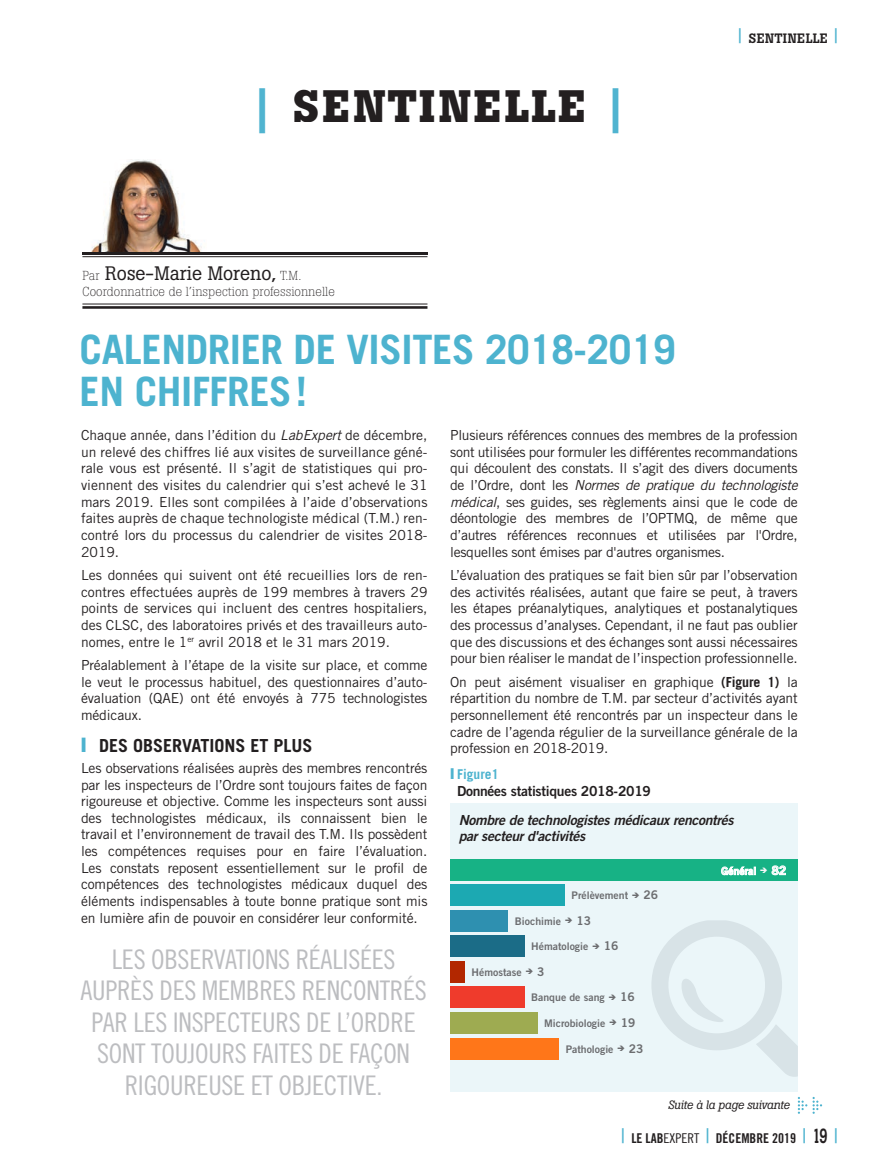
<style>
.page{position:relative;width:878px;height:1175px;background:#fff}
.page>*{position:absolute;margin:0;border:0;box-sizing:border-box;transform-origin:0 0}
.t1{font:700 45px "Boton";letter-spacing:.07em;color:#231f20}
.t2{font:700 40.5px/42px "Trade Gothic";letter-spacing:-.01em;color:#4db3cf}
.t3{font:27px/31.5px "Trade Gothic Cond Eighteen";letter-spacing:-.01em;color:#bcbdc0;text-align:center}
.t4{font:19.35px "Boton";color:#231f20}
.t5{font:700 18px "Trade Gothic";color:#231f20}
.t6{font:13.8px/16.6px "Trade Gothic";letter-spacing:-.01em;color:#231f20;text-align:justify}
.t7{font:italic 13.8px/16.6px "Trade Gothic Bold Two";letter-spacing:-.02em;color:#231f20}
.t8{font:13.8px "Trade Gothic Bold Two";letter-spacing:-.02em;color:#231f20}
.t9{font:13.5px "Trade Gothic Bold Cond Twenty";color:#231f20}
.t10{font:500 13.5px "Boton";letter-spacing:.04em;color:#231f20}
.t11{font:700 13.5px "Trade Gothic";color:#4db3cf}
.t12{font:300 12.9px "Boton";color:#231f20}
.t13{font:italic 12px "Boton";letter-spacing:-.02em;color:#231f20}
.t14{font:10.5px "Trade Gothic Bold Two";color:#6c6d70}
.t15{font:10.5px "Trade Gothic Bold Two";color:#f7f7f8}
.s1{color:#50b4d0}
.s2{font-weight:300;font-size:12.9px}
.s3{font-family:"Trade Gothic Bold Two";font-weight:400;font-size:20.25px;color:#4db3cf}
.s4{font-style:italic}
.s5{font-family:"Impact";font-weight:400;color:#4db3cf}
.s6{font-weight:700}
.s7{font-family:"Impact";font-weight:400}
.s8{font-size:12px}
.s9{font-family:"Trade Gothic Bold Two";font-size:20.25px;color:#4db3cf}
.s10{font-family:"Trade Gothic Cond Eighteen"}
.s11{font-family:"Boton";font-weight:500;font-size:20.25px}
</style>
<div class="page">
<hr style="left:82px;top:252px;width:345px;height:2px;background:#231f20">
<hr style="left:82px;top:256px;width:345px;height:1px;background:#231f20">
<hr style="left:82px;top:303px;width:345px;height:1px;background:#231f20">
<hr style="left:82px;top:306px;width:345px;height:3px;background:#231f20">
<img style="left:91px;top:160px;width:111px;height:92px">
<div style="left:450px;top:803px;width:347px;height:289px;background:#ebf6f9"></div>
<div style="left:450px;top:859px;width:347px;height:21px;background:#17b285"></div>
<svg style="left:721px;top:866px;width:34px;height:9px"></svg>
<svg style="left:771px;top:865px;width:14px;height:10px"></svg>
<div style="left:450px;top:884px;width:114px;height:22px;background:#1ca9b2"></div>
<div style="left:450px;top:910px;width:57px;height:22px;background:#2e90b0"></div>
<div style="left:450px;top:935px;width:74px;height:22px;background:#1b6c87"></div>
<div style="left:450px;top:986px;width:74px;height:22px;background:#ef3b2c"></div>
<div style="left:450px;top:1012px;width:88px;height:21px;background:#9eab51"></div>
<div style="left:450px;top:1037px;width:108px;height:22px;background:#ff7619"></div>
<div style="left:450px;top:961px;width:14px;height:21px;background:#b22700"></div>
<svg style="left:651px;top:920px;width:147px;height:156px"></svg>
<div style="left:797px;top:987px;width:36px;height:114px;background:#fff"></div>
<svg style="left:797px;top:1096px;width:25px;height:17px"></svg>
<h1 class="t1" style="left:257px;top:79px;width:365px"><span class="s1">|</span> SENTINELLE <span class="s1">|</span></h1>
<h3 class="t4" style="left:82px;top:262px;width:220px"><span class="s2">Par</span> Rose-Marie Moreno, <span class="s2">T.M.</span></h3>
<p class="t12" style="left:82px;top:284px;width:254px">Coordonnatrice de l’inspection professionnelle</p>
<h2 class="t2" style="left:80px;top:328px;width:597px">CALENDRIER DE VISITES 2018-2019<br>EN CHIFFRES !</h2>
<p class="t10" style="left:738px;top:30px;width:100px"><span class="s3">|</span> SENTINELLE <span class="s3">|</span></p>
<p class="t6" style="left:81px;top:426px;width:348px">Chaque année, dans l’édition du <span class="s4">LabExpert</span> de décembre, un relevé des chiffres lié aux visites de surveillance géné&shy;rale vous est présenté. Il s’agit de statistiques qui pro&shy;viennent des visites du calendrier qui s’est achevé le 31 mars 2019. Elles sont compilées à l’aide d’observations faites auprès de chaque technologiste médical (T.M.) ren&shy;contré lors du processus du calendrier de visites 2018- 2019.</p>
<p class="t6" style="left:81px;top:566px;width:348px">Les données qui suivent ont été recueillies lors de ren&shy;contres effectuées auprès de 199 membres à travers 29 points de services qui incluent des centres hospitaliers, des CLSC, des laboratoires privés et des travailleurs auto&shy;nomes, entre le 1<sup>er</sup> avril 2018 et le 31 mars 2019.</p>
<p class="t6" style="left:81px;top:656px;width:348px">Préalablement à l’étape de la visite sur place, et comme le veut le processus habituel, des questionnaires d’auto&shy;évaluation (QAE) ont été envoyés à 775 technologistes médicaux.</p>
<h3 class="t5" style="left:81px;top:734px;width:233px"><span class="s5">I</span> DES OBSERVATIONS ET PLUS</h3>
<p class="t6" style="left:81px;top:759px;width:348px">Les observations réalisées auprès des membres rencontrés par les inspecteurs de l’Ordre sont toujours faites de façon rigoureuse et objective. Comme les inspecteurs sont aussi des technologistes médicaux, ils connaissent bien le travail et l’environnement de travail des T.M. Ils possèdent les compétences requises pour en faire l’évaluation.<br>Les constats reposent essentiellement sur le profil de compétences des technologistes médicaux duquel des éléments indispensables à toute bonne pratique sont mis en lumière afin de pouvoir en considérer leur conformité.</p>
<h3 class="t3" style="left:80px;top:943px;width:348px">LES OBSERVATIONS RÉALISÉES<br>AUPRÈS DES MEMBRES RENCONTRÉS<br>PAR LES INSPECTEURS DE L’ORDRE<br>SONT TOUJOURS FAITES DE FAÇON<br>RIGOUREUSE ET OBJECTIVE.</h3>
<p class="t6" style="left:450px;top:426px;width:349px">Plusieurs références connues des membres de la profession sont utilisées pour formuler les différentes recommandations qui découlent des constats. Il s’agit des divers documents de l’Ordre, dont les <span class="s4">Normes de pratique du technologiste médical</span>, ses guides, ses règlements ainsi que le code de déontologie des membres de l’OPTMQ, de même que d’autres références reconnues et utilisées par l'Ordre, lesquelles sont émises par d'autres organismes.</p>
<p class="t6" style="left:450px;top:566px;width:349px">L’évaluation des pratiques se fait bien sûr par l’observation des activités réalisées, autant que faire se peut, à travers les étapes préanalytiques, analytiques et postanalytiques des processus d’analyses. Cependant, il ne faut pas oublier que des discussions et des échanges sont aussi nécessaires pour bien réaliser le mandat de l’inspection professionnelle.</p>
<p class="t6" style="left:450px;top:673px;width:349px">On peut aisément visualiser en graphique <span class="s6">(Figure 1)</span> la répartition du nombre de T.M. par secteur d’activités ayant personnellement été rencontrés par un inspecteur dans le cadre de l’agenda régulier de la surveillance générale de la profession en 2018-2019.</p>
<p class="t11" style="left:450px;top:766px;width:50px"><span class="s7">l</span> Figure1</p>
<p class="t8" style="left:457px;top:782px;width:195px">Données statistiques 2018-2019</p>
<p class="t7" style="left:459px;top:811px;width:276px">Nombre de technologistes médicaux rencontrés par secteur d'activités</p>
<p class="t14" style="left:571px;top:889px;width:88px">Prélèvement ➔ <span class="s8">26</span></p>
<p class="t14" style="left:515px;top:914px;width:78px">Biochimie ➔ <span class="s8">13</span></p>
<p class="t14" style="left:531px;top:939px;width:89px">Hématologie ➔ <span class="s8">16</span></p>
<p class="t14" style="left:471px;top:965px;width:74px">Hémostase ➔ <span class="s8">3</span></p>
<p class="t14" style="left:531px;top:991px;width:105px">Banque de sang ➔ <span class="s8">16</span></p>
<p class="t14" style="left:544px;top:1016px;width:93px">Microbiologie ➔ <span class="s8">19</span></p>
<p class="t14" style="left:565px;top:1042px;width:79px">Pathologie ➔ <span class="s8">23</span></p>
<p class="t15" style="left:721px;top:864px;width:66px">Général ➔ <span class="s8">82</span></p>
<p class="t13" style="left:668px;top:1098px;width:123px">Suite à la page suivante</p>
<p class="t9" style="left:621px;top:1130px;width:217px"><span class="s9">|</span> LE LAB<span class="s10">EXPERT</span> <span class="s9">|</span> DÉCEMBRE 2019 <span class="s9">|</span> <span class="s11">19</span> <span class="s9">|</span></p>
</div>
